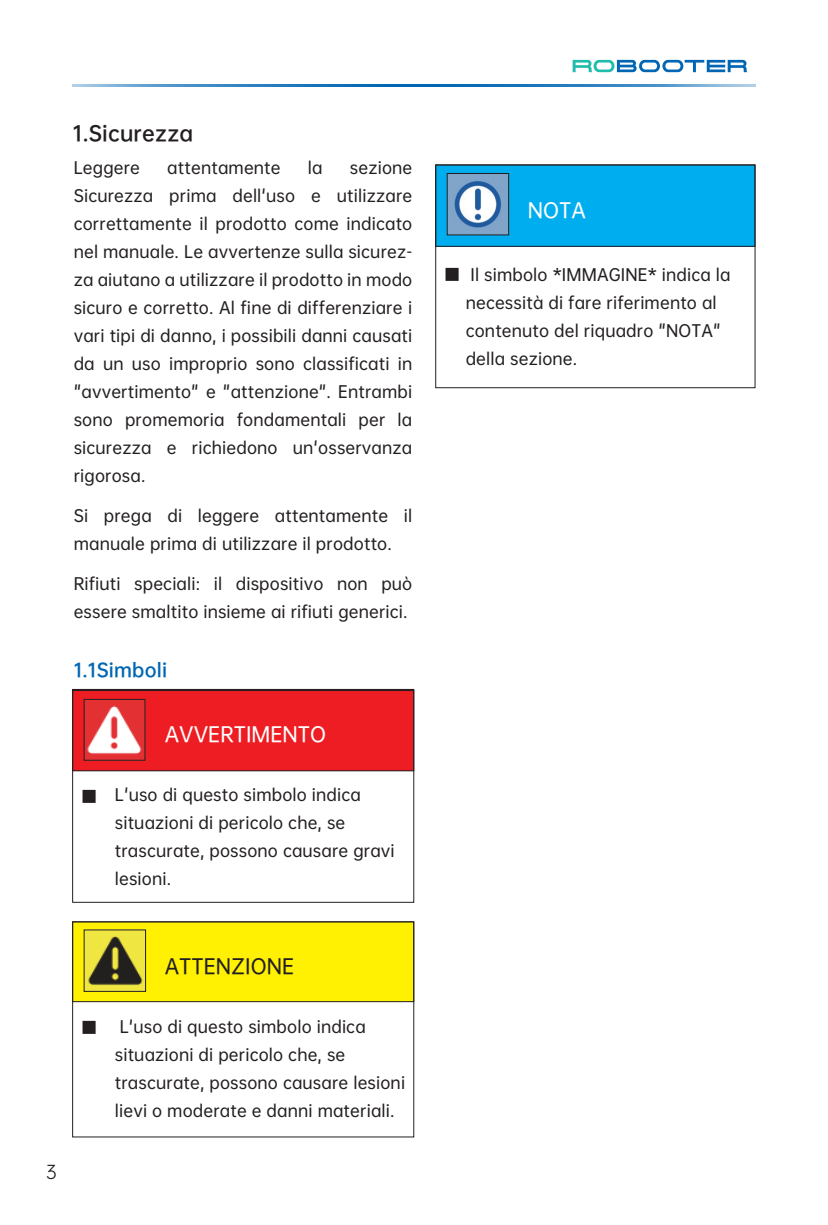
<style>
.page{position:relative;width:828px;height:1225px;background:#fff}
.page>*{position:absolute;margin:0;border:0;box-sizing:border-box;transform-origin:0 0}
.t1{font:20px "OPPO Sans M";color:#fff}
.t2{font:20px "OPPO Sans B";letter-spacing:.01em;color:#231f20}
.t3{font:20px "OPPO Sans M";color:#231f20}
.t4{font:18.2px "Sim Sun";color:#231f20}
.t5{font:18px "OPPO Sans B";letter-spacing:.01em;color:#0166b3}
.t6{font:18px "OPPO Sans R";color:#231f20;scale:1.05 1}
.t7{font:16px/28px "OPPO Sans M";letter-spacing:.01em;color:#231f20}
</style>
<div class="page">
<div style="left:73px;top:689px;width:341px;height:82px;background:#ee1d23"></div>
<div style="left:72px;top:689px;width:342px;height:82px;border:1px solid #231f20"></div>
<div style="left:73px;top:922px;width:341px;height:79px;background:#fff101"></div>
<div style="left:72px;top:921px;width:342px;height:81px;border:1px solid #231f20"></div>
<div style="left:436px;top:165px;width:319px;height:81px;background:#00aeef"></div>
<div style="left:435px;top:165px;width:320px;height:82px;border:1px solid #231f20"></div>
<img style="left:86px;top:701px;width:57px;height:57px">
<div style="left:72px;top:690px;width:342px;height:212px;border:1px solid #231f20"></div>
<div style="left:72px;top:921px;width:342px;height:216px;border:1px solid #231f20"></div>
<div style="left:435px;top:165px;width:320px;height:223px;border:1px solid #231f20"></div>
<img style="left:86px;top:931px;width:58px;height:58px">
<img style="left:449px;top:175px;width:58px;height:58px">
<div style="left:447px;top:173px;width:62px;height:62px;border:1px solid #231f20"></div>
<svg style="left:73px;top:84px;width:682px;height:3px;background:#3b89c4"></svg>
<svg style="left:572px;top:60px;width:175px;height:12px"></svg>
<p class="t2" style="left:73px;top:116px;width:122px">1.Sicurezza</p>
<p class="t7" style="left:74px;top:152px;width:68px">Leggere</p>
<p class="t7" style="left:167px;top:152px;width:115px">attentamente</p>
<p class="t7" style="left:308px;top:152px;width:16px">la</p>
<p class="t7" style="left:74px;top:152px;width:340px;text-align:justify;text-indent:276px">sezione Sicurezza prima dell'uso e utilizzare correttamente il prodotto come indicato nel manuale. Le avvertenze sulla sicurez&shy;za aiutano a utilizzare il prodotto in modo sicuro e corretto. Al fine di differenziare i vari tipi di danno, i possibili danni causati da un uso improprio sono classificati in "avvertimento" e "attenzione". Entrambi sono promemoria fondamentali per la sicurezza e richiedono un'osservanza rigorosa.</p>
<p class="t7" style="left:74px;top:500px;width:340px">Si prega di leggere attentamente il manuale prima di utilizzare il prodotto.</p>
<p class="t7" style="left:74px;top:568px;width:340px">Rifiuti speciali: il dispositivo non può essere smaltito insieme ai rifiuti generici.</p>
<p class="t5" style="left:74px;top:654px;width:95px">1.1Simboli</p>
<p class="t4" style="left:80px;top:787px;width:20px">■</p>
<p class="t1" style="left:165px;top:718px;width:163px">AVVERTIMENTO</p>
<p class="t7" style="left:115px;top:779px;width:281px">L'uso di questo simbolo indica situazioni di pericolo che, se trascurate, possono causare gravi lesioni.</p>
<p class="t6" style="left:46px;top:1157px;width:12px">3</p>
<p class="t4" style="left:80px;top:1018px;width:20px">■</p>
<p class="t3" style="left:165px;top:950px;width:131px">ATTENZIONE</p>
<p class="t7" style="left:115px;top:1011px;width:292px;text-indent:5px">L'uso di questo simbolo indica situazioni di pericolo che, se trascurate, possono causare lesioni lievi o moderate e danni materiali.</p>
<p class="t1" style="left:528px;top:193px;width:60px">NOTA</p>
<p class="t7" style="left:466px;top:259px;width:266px;text-indent:5px">Il simbolo *IMMAGINE* indica la necessità di fare riferimento al contenuto del riquadro "NOTA" della sezione.</p>
<p class="t4" style="left:443px;top:265px;width:20px">■</p>
</div>
